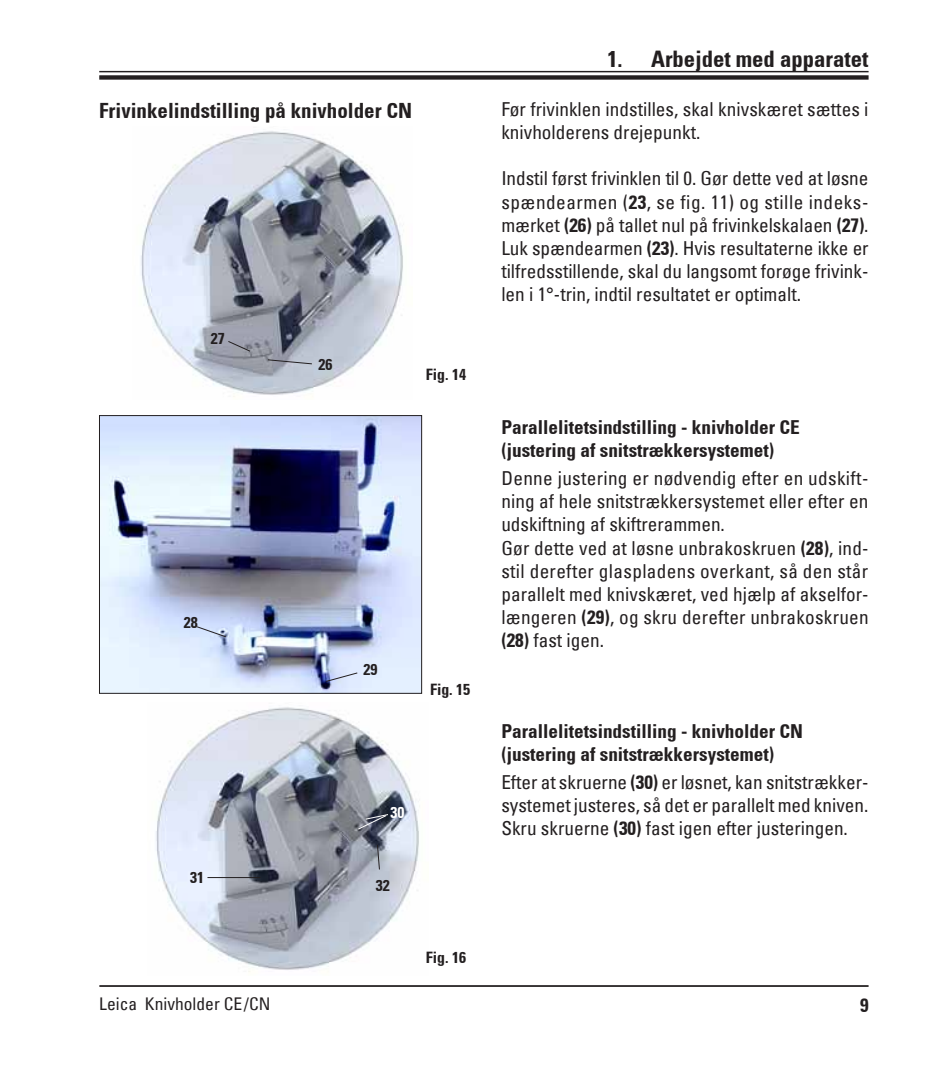
<style>
.page{position:relative;width:943px;height:1067px;background:#fff}
.page>*{position:absolute;margin:0;border:0;box-sizing:border-box;transform-origin:0 0}
.Zz_Kopfzeile_re{font:700 condensed 22.75px "Univers";color:#231f20}
.Titel_2{font:700 condensed 21px "Univers";color:#231f20}
.Fließtext_2sp{font:condensed 19.25px/23.1px "Univers";color:#231f20;text-align:justify}
.Zwischenüberschrift{font:700 condensed 19.25px/23.1px "Univers";color:#231f20}
.Fließtext{font:condensed 19.25px/23.1px "Univers";color:#231f20}
.t1{font:condensed 17.5px "Univers";color:#231f20}
.BU{font:700 condensed 15.75px "Univers";color:#231f20}
.BU-2{font:700 condensed 15.75px "Univers";color:#fff}
.s1{font-weight:700}
</style>
<div class="page">
<hr style="left:99px;top:985px;width:769px;height:1px;background:#231f20">
<hr style="left:99px;top:71px;width:769px;height:1px;background:#231f20">
<div style="left:99px;top:75px;width:769px;height:5px;background:#231f20"></div>
<img style="left:141px;top:131px;width:262px;height:266px">
<svg style="left:267px;top:359px;width:45px;height:5px"></svg>
<svg style="left:228px;top:341px;width:22px;height:11px"></svg>
<img style="left:101px;top:417px;width:319px;height:274px">
<svg style="left:196px;top:626px;width:30px;height:11px"></svg>
<svg style="left:325px;top:672px;width:33px;height:10px"></svg>
<div style="left:99px;top:415px;width:323px;height:278px;border:1px solid #231f20"></div>
<img style="left:156px;top:707px;width:263px;height:265px">
<svg style="left:358px;top:814px;width:30px;height:15px"></svg>
<hr style="left:207px;top:877px;width:53px;height:1px;background:#231f20">
<svg style="left:377px;top:844px;width:3px;height:26px"></svg>
<p class="Zz_Kopfzeile_re" style="left:607px;top:45px;width:17px">1.</p>
<p class="Zz_Kopfzeile_re" style="left:651px;top:45px;width:219px">Arbejdet med apparatet</p>
<p class="Titel_2" style="left:99px;top:97px;width:314px">Frivinkelindstilling på knivholder CN</p>
<p class="Fließtext_2sp" style="left:501px;top:97px;width:368px">Før frivinklen indstilles, skal knivskæret sættes i knivholderens drejepunkt.</p>
<p class="Fließtext_2sp" style="left:501px;top:167px;width:369px">Indstil først frivinklen til 0. Gør dette ved at løsne spændearmen (<span class="s1">23</span>, se fig. 11) og stille indeks&shy;mærket <span class="s1">(26)</span> på tallet nul på frivinkelskalaen <span class="s1">(27)</span>.<br>Luk spændearmen <span class="s1">(23)</span>. Hvis resultaterne ikke er tilfredsstillende, skal du langsomt forøge frivink&shy;len i 1°-trin, indtil resultatet er optimalt.</p>
<p class="BU" style="left:211px;top:329px;width:15px">27</p>
<p class="BU" style="left:184px;top:612px;width:15px">28</p>
<p class="BU" style="left:190px;top:867px;width:15px">31</p>
<p class="BU" style="left:318px;top:354px;width:15px">26</p>
<p class="BU" style="left:426px;top:365px;width:42px">Fig. 14</p>
<p class="BU" style="left:363px;top:659px;width:15px">29</p>
<p class="BU" style="left:430px;top:679px;width:42px">Fig. 15</p>
<p class="BU-2" style="left:390px;top:803px;width:15px">30</p>
<p class="BU" style="left:376px;top:876px;width:15px">32</p>
<p class="BU" style="left:426px;top:947px;width:42px">Fig. 16</p>
<p class="Zwischenüberschrift" style="left:501px;top:415px;width:300px">Parallelitetsindstilling - knivholder CE (justering af snitstrækkersystemet)</p>
<p class="Fließtext_2sp" style="left:501px;top:466px;width:369px">Denne justering er nødvendig efter en udskift&shy;ning af hele snitstrækkersystemet eller efter en udskiftning af skiftrerammen.</p>
<p class="Fließtext_2sp" style="left:501px;top:535px;width:369px">Gør dette ved at løsne unbrakoskruen <span class="s1">(28)</span>, ind&shy;stil derefter glaspladens overkant, så den står parallelt med knivskæret, ved hjælp af akselfor&shy;længeren <span class="s1">(29)</span>, og skru derefter unbrakoskruen <span class="s1">(28)</span> fast igen.</p>
<p class="Zwischenüberschrift" style="left:501px;top:719px;width:303px">Parallelitetsindstilling - knivholder CN (justering af snitstrækkersystemet)</p>
<p class="Fließtext" style="left:501px;top:770px;width:369px">Efter at skruerne <span class="s1">(30)</span> er løsnet, kan snitstrækker&shy;systemet justeres, så det er parallelt med kniven.</p>
<p class="Fließtext" style="left:501px;top:816px;width:348px">Skru skruerne <span class="s1">(30)</span> fast igen efter justeringen.</p>
<p class="t1" style="left:99px;top:993px;width:173px">Leica Knivholder CE /CN</p>
<p class="Zwischenüberschrift" style="left:860px;top:993px;width:10px">9</p>
</div>
